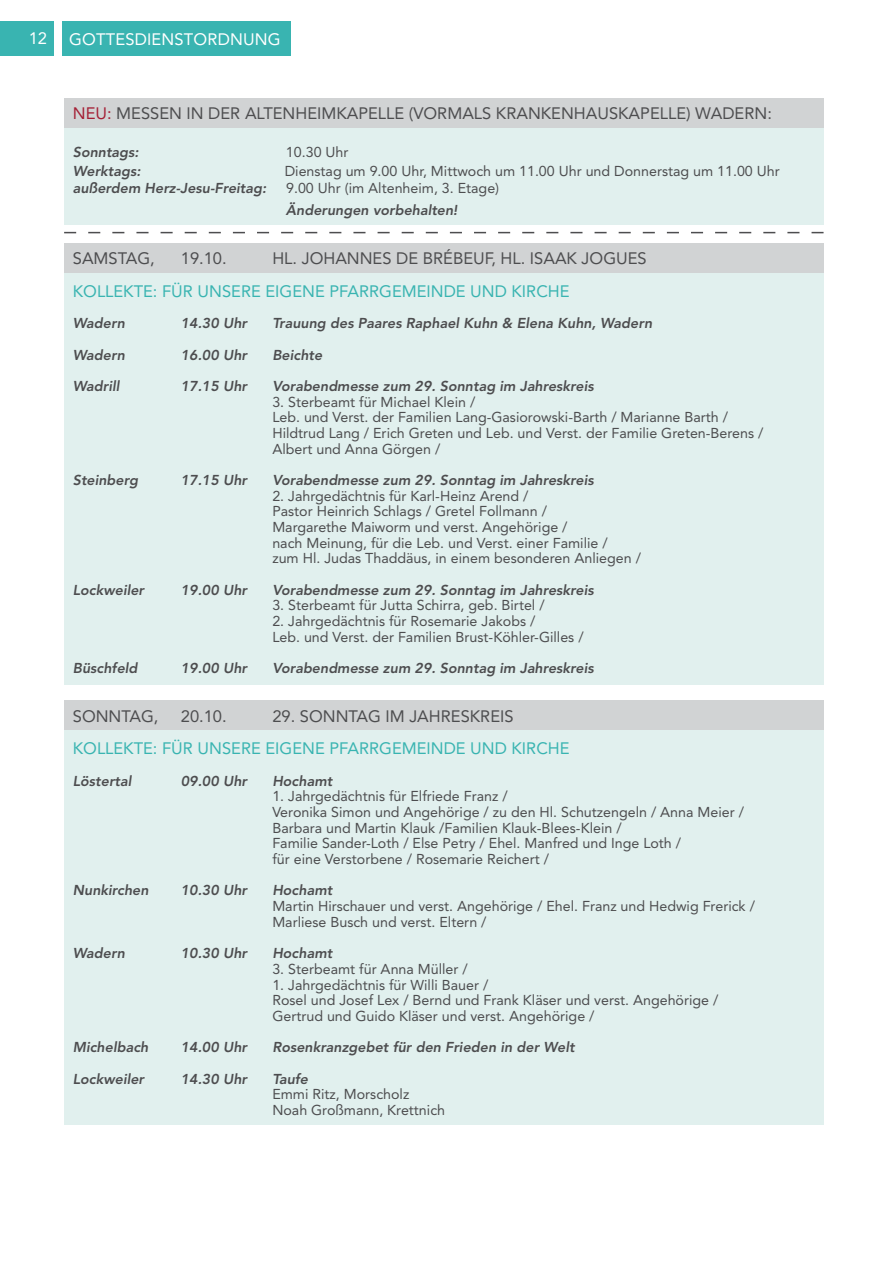
<style>
.page{position:relative;width:893px;height:1263px;background:#fff}
.page>*{position:absolute;margin:0;border:0;box-sizing:border-box;transform-origin:0 0}
.t1{font:16.5px "Avenir LT Std";color:#4d4d4f}
.t2{font:16.5px "Avenir LT Std";color:#39b4b1}
.t3{font:16.5px "Avenir LT Std";letter-spacing:.01em;color:#fff}
.t4{font:14.25px/15.6px "Avenir LT Std";color:#4d4d4f}
.t5{font:italic 800 14.25px "Avenir LT Std";color:#4d4d4f}
.s1{color:#a41f35}
</style>
<div class="page">
<div style="left:0;top:22px;width:54px;height:34px;background:#39b4b1"></div>
<div style="left:62px;top:22px;width:228px;height:34px;background:#39b4b1"></div>
<div style="left:65px;top:714px;width:758px;height:410px;background:#e1f0ee"></div>
<div style="left:65px;top:269px;width:758px;height:416px;background:#e1f0ee"></div>
<div style="left:64px;top:243px;width:760px;height:30px;background:#d1d3d4"></div>
<div style="left:64px;top:700px;width:760px;height:30px;background:#d1d3d4"></div>
<div style="left:64px;top:122px;width:760px;height:102px;background:#e1f0ee"></div>
<div style="left:64px;top:98px;width:760px;height:29px;background:#d1d3d4"></div>
<svg style="left:64px;top:232px;width:759px;height:1px"></svg>
<p class="t3" style="left:29px;top:29px;width:20px">12</p>
<p class="t3" style="left:69px;top:30px;width:57px">Gottesdiens</p>
<p class="t3" style="left:184px;top:30px;width:37px">tordnung</p>
<p class="t1" style="left:73px;top:104px;width:700px"><span class="s1">NEU:</span> MESSEN IN DER ALTENH EIMKAPELLE (VORMALS KRANKENHAUSKAPELLE) WADERN:</p>
<p class="t5" style="left:73px;top:144px;width:67px">Sonntags:</p>
<p class="t4" style="left:286px;top:145px;width:64px">10.30 Uhr</p>
<p class="t5" style="left:73px;top:162px;width:69px">Werktags:</p>
<p class="t4" style="left:285px;top:163px;width:497px">Dienstag um 9.00 Uhr, Mittwoch um 11.00 Uhr und Donnerstag um 11.00 Uhr</p>
<p class="t5" style="left:73px;top:180px;width:195px">außerdem Herz-Jesu-Freitag:</p>
<p class="t4" style="left:286px;top:180px;width:215px">9.00 Uhr (im Altenheim, 3. Etage)</p>
<p class="t5" style="left:286px;top:201px;width:173px">Änderungen vorbehalten!</p>
<p class="t1" style="left:73px;top:249px;width:83px">SAMSTAG,</p>
<p class="t1" style="left:181px;top:249px;width:75px">19.10. H</p>
<p class="t1" style="left:284px;top:249px;width:364px">L. JOHANNES DE BRÉBEUF, H L. ISAAK JOGUES</p>
<p class="t2" style="left:73px;top:282px;width:498px">KOLLEKTE: FÜR UNSERE EIGENE PFARRGEMEINDE UND KIRCH E</p>
<p class="t5" style="left:73px;top:315px;width:54px">Wadern</p>
<p class="t5" style="left:181px;top:315px;width:68px">14.30 Uhr</p>
<p class="t5" style="left:272px;top:315px;width:381px">Trauung des Paares Raphael Kuhn &amp; Elena Kuhn, Wadern</p>
<p class="t5" style="left:73px;top:346px;width:54px">Wadern</p>
<p class="t5" style="left:181px;top:346px;width:68px">16.00 Uhr</p>
<p class="t5" style="left:272px;top:346px;width:51px">Beichte</p>
<p class="t5" style="left:73px;top:378px;width:48px">Wadrill</p>
<p class="t5" style="left:181px;top:378px;width:68px">17.15 Uhr</p>
<p class="t5" style="left:272px;top:378px;width:323px">Vorabendmesse zum 29. Sonntag im Jahreskreis</p>
<p class="t4" style="left:272px;top:394px;width:493px">3. Sterbeamt für Michael Klein /<br>Leb. und Verst. der Familien Lang-Gasiorowski-Barth / Marianne Barth /<br>H ildtrud Lang / Erich Greten und Leb. und Verst. der Familie Greten-Berens / Albert und Anna Görgen /</p>
<p class="t5" style="left:73px;top:472px;width:67px">Steinberg</p>
<p class="t5" style="left:181px;top:472px;width:68px">17.15 Uhr</p>
<p class="t5" style="left:272px;top:472px;width:323px">Vorabendmesse zum 29. Sonntag im Jahreskreis</p>
<p class="t4" style="left:272px;top:488px;width:370px">2. Jahrgedächtnis für Karl-Heinz Arend /<br>Pastor Heinrich Schlags / Gretel Follmann /<br>Margarethe Maiworm und verst. Angehörige /<br>nach Meinung, für die Leb. und Verst. einer Familie /<br>zum H l. Judas Thaddäus, in einem besonderen Anliegen /</p>
<p class="t5" style="left:73px;top:581px;width:73px">Lockweiler</p>
<p class="t5" style="left:181px;top:581px;width:68px">19.00 Uhr</p>
<p class="t5" style="left:272px;top:581px;width:323px">Vorabendmesse zum 29. Sonntag im Jahreskreis</p>
<p class="t4" style="left:272px;top:598px;width:274px">3. Sterbeamt für Jutta Schirra, geb. Birtel /</p>
<p class="t4" style="left:272px;top:613px;width:313px">2. Jahrgedächtnis für Rosemarie Jakobs /<br>Leb. und Verst. der Familien Brust-Köhler-Gilles /</p>
<p class="t5" style="left:73px;top:660px;width:66px">Büschfeld</p>
<p class="t5" style="left:181px;top:660px;width:68px">19.00 Uhr</p>
<p class="t5" style="left:272px;top:660px;width:323px">Vorabendmesse zum 29. Sonntag im Jahreskreis</p>
<p class="t1" style="left:73px;top:706px;width:87px">SONNTAG,</p>
<p class="t1" style="left:181px;top:706px;width:47px">20.10.</p>
<p class="t1" style="left:272px;top:706px;width:243px">29. SONNTAG IM JAH RESKREIS</p>
<p class="t2" style="left:73px;top:739px;width:498px">KOLLEKTE: FÜR UNSERE EIGENE PFARRGEMEINDE UND KIRCH E</p>
<p class="t5" style="left:73px;top:772px;width:60px">Löstertal</p>
<p class="t5" style="left:181px;top:772px;width:68px">09.00 Uhr</p>
<p class="t5" style="left:272px;top:772px;width:61px">Hochamt</p>
<p class="t4" style="left:272px;top:789px;width:473px">1. Jahrgedächtnis für Elfriede Franz /<br>Veronika Simon und Angehörige / zu den H l. Schutzengeln / Anna Meier / Barbara und Martin Klauk /Familien Klauk-Blees-Klein /<br>Familie Sander-Loth / Else Petry / Ehel. Manfred und Inge Loth /<br>für eine Verstorbene / Rosemarie Reichert /</p>
<p class="t5" style="left:73px;top:882px;width:77px">Nunkirchen</p>
<p class="t5" style="left:181px;top:882px;width:68px">10.30 Uhr</p>
<p class="t5" style="left:272px;top:882px;width:61px">Hochamt</p>
<p class="t4" style="left:272px;top:898px;width:484px">Martin H irschauer und verst. Angehörige / Ehel. Franz und Hedwig Frerick /<br>Marliese Busch und verst. Eltern /</p>
<p class="t5" style="left:73px;top:945px;width:54px">Wadern</p>
<p class="t5" style="left:181px;top:945px;width:68px">10.30 Uhr</p>
<p class="t5" style="left:272px;top:945px;width:61px">Hochamt</p>
<p class="t4" style="left:272px;top:961px;width:197px">3. Sterbeamt für Anna Müller /</p>
<p class="t4" style="left:272px;top:977px;width:447px">1. Jahrgedächtnis für Willi Bauer /<br>Rosel und Josef Lex / Bernd und Frank Kläser und verst. Angehörige /<br>Gertrud und Guido Kläser und verst. Angehörige /</p>
<p class="t5" style="left:73px;top:1039px;width:77px">Michelbach</p>
<p class="t5" style="left:181px;top:1039px;width:68px">14.00 Uhr</p>
<p class="t5" style="left:272px;top:1039px;width:304px">Rosenkranzgebet für den Frieden in der Welt</p>
<p class="t5" style="left:73px;top:1070px;width:73px">Lockweiler</p>
<p class="t5" style="left:181px;top:1070px;width:68px">14.30 Uhr</p>
<p class="t5" style="left:272px;top:1070px;width:37px">Taufe</p>
<p class="t4" style="left:272px;top:1086px;width:174px">Emmi Ritz, Morscholz<br>Noah Großmann, Krettnich</p>
</div>
